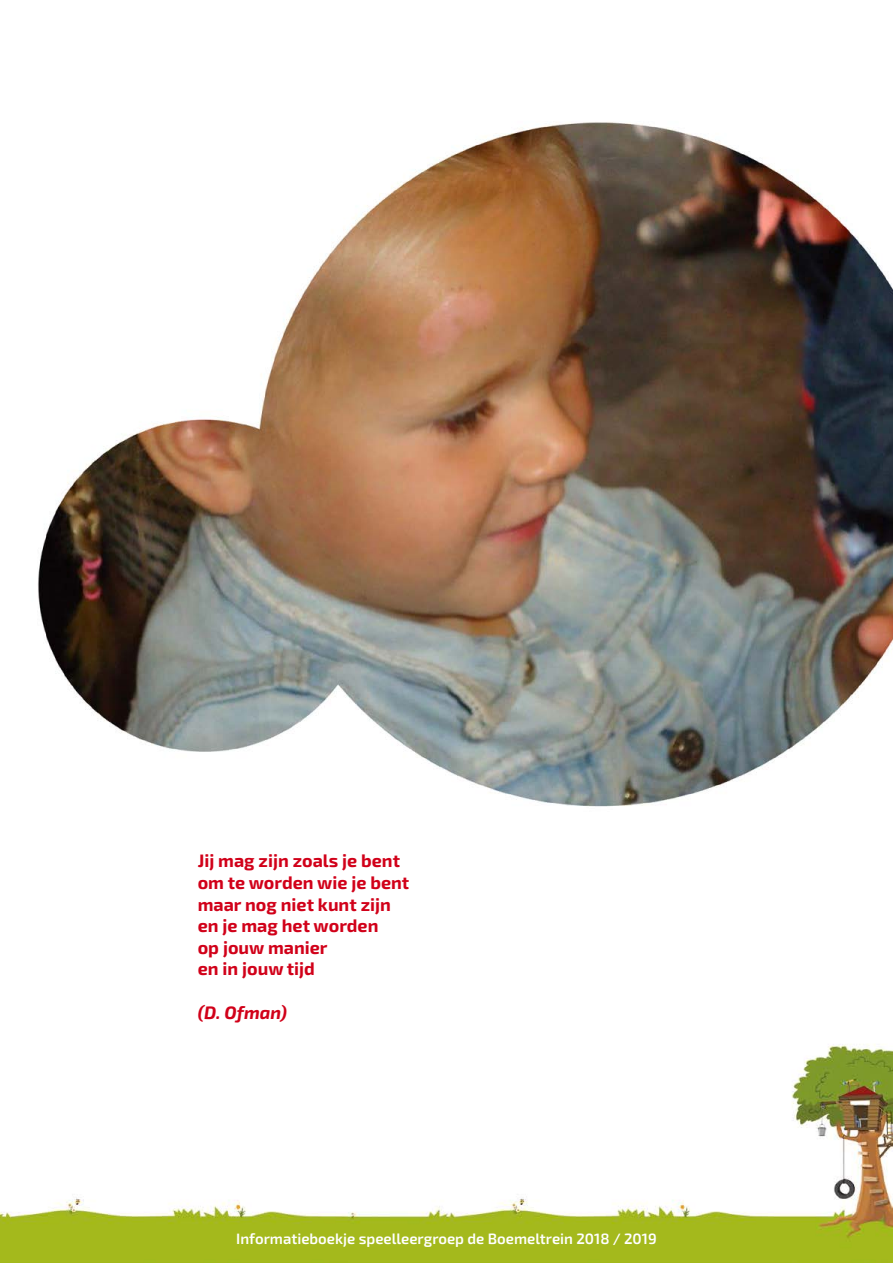
<style>
.page{position:relative;width:893px;height:1263px;background:#fff}
.page>*{position:absolute;margin:0;border:0;box-sizing:border-box;transform-origin:0 0}
.t1{font:700 18px/21.6px "Exo 2";color:#d10019}
.t2{font:italic 700 18px "Exo 2";color:#d10019}
.t3{font:600 15px "Exo 2";color:#fff}
</style>
<div class="page">
<img style="left:0;top:1044px;width:893px;height:219px">
<img style="left:38px;top:122px;width:855px;height:685px">
<p class="t1" style="left:198px;top:849px;width:213px">Jij mag zijn zoals je bent om te worden wie je bent maar nog niet kunt zijn en je mag het worden<br>op jouw manier<br>en in jouw tijd</p>
<p class="t2" style="left:198px;top:999px;width:91px">(D. Ofman)</p>
<p class="t3" style="left:236px;top:1228px;width:422px">Informatieboekje speelleergroep de Boemeltrein 2018 / 2019</p>
</div>
